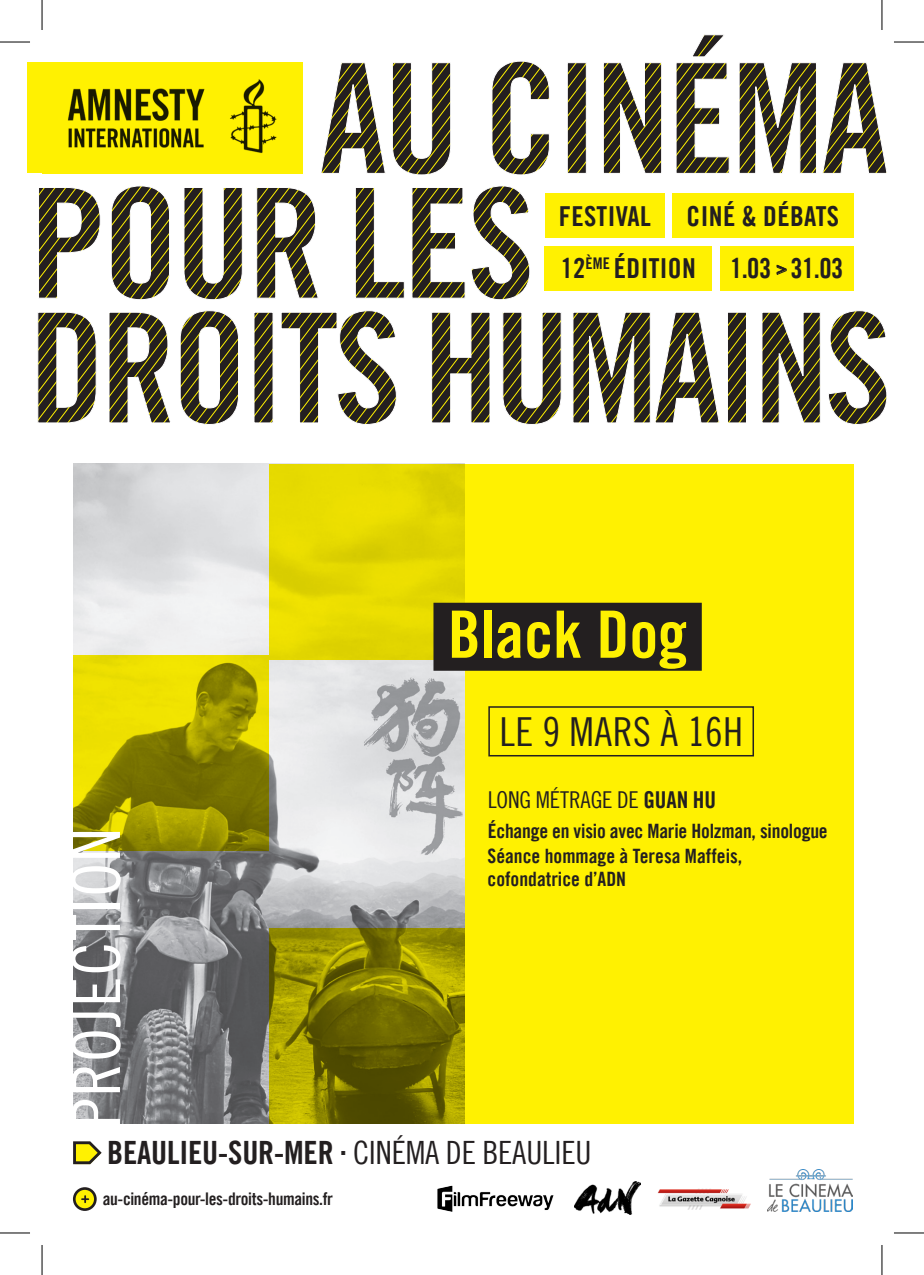
<style>
.page{position:relative;width:924px;height:1275px;background:#fff}
.page>*{position:absolute;margin:0;border:0;box-sizing:border-box;transform-origin:0 0}
.t1{font:66.8px "Amnesty Trade Gothic Regular Cn No 18";letter-spacing:.025em;color:#fff}
.t2{font:65.2px "Amnesty Trade Gothic Bd Cn 20";color:#fff101}
.t3{font:40px "Amnesty Trade Gothic Regular Cn No 18";letter-spacing:.015em;color:#231f20}
.t4{font:32.2px "Amnesty Trade Gothic Bd Cn 20";letter-spacing:-.005em;color:#231f20}
.t5{font:27.6px "Amnesty Trade Gothic Bd Cn 20";letter-spacing:.015em;color:#231f20}
.t6{font:23.2px "Amnesty Trade Gothic Regular Cn No 18";letter-spacing:-.005em;color:#231f20}
.t7{font:19.8px/23px "Amnesty Trade Gothic Bd Cn 20";color:#231f20}
.t8{font:17.4px "Amnesty Trade Gothic Bd Cn 20";letter-spacing:-.02em;color:#231f20}
.s1{font-size:18px}
.s2{font-family:"Amnesty Trade Gothic Bd Cn 20"}
.s3{font-family:"Amnesty Trade Gothic Regular Cn No 18"}
</style>
<div class="page">
<div style="left:73px;top:464px;width:780px;height:659px;background:#fff101"></div>
<div style="left:488px;top:706px;width:265px;height:50px;border:2px solid #231f20"></div>
<img style="left:73px;top:464px;width:391px;height:659px">
<svg style="left:73px;top:1141px;width:29px;height:23px"></svg>
<div style="left:74px;top:1188px;width:21px;height:21px;background:#fff101;border-radius:50%"></div>
<div style="left:73px;top:1187px;width:24px;height:24px;border:3px solid #231f20;border-radius:50%"></div>
<svg style="left:81px;top:1195px;width:8px;height:8px"></svg>
<svg style="left:37px;top:34px;width:850px;height:391px"></svg>
<div style="left:28px;top:63px;width:275px;height:110px;background:#fff101"></div>
<img style="left:68px;top:79px;width:209px;height:74px">
<div style="left:544px;top:193px;width:120px;height:45px;background:#fff101"></div>
<div style="left:544px;top:246px;width:167px;height:45px;background:#fff101"></div>
<div style="left:672px;top:193px;width:181px;height:45px;background:#fff101"></div>
<div style="left:719px;top:246px;width:134px;height:45px;background:#fff101"></div>
<svg style="left:269px;top:927px;width:195px;height:196px;background:#837d00"></svg>
<div style="left:269px;top:464px;width:195px;height:195px;background:#e6da00"></div>
<svg style="left:74px;top:655px;width:195px;height:196px"></svg>
<img style="left:437px;top:1185px;width:117px;height:27px">
<div style="left:433px;top:603px;width:268px;height:68px;background:#231f20"></div>
<img style="left:657px;top:1188px;width:94px;height:22px">
<img style="left:767px;top:1169px;width:85px;height:42px">
<img style="left:574px;top:1181px;width:66px;height:33px">
<hr style="left:0;top:42px;width:30px;height:1px;background:#000">
<hr style="left:893px;top:42px;width:30px;height:1px;background:#000">
<hr style="left:0;top:1232px;width:30px;height:1px;background:#000">
<hr style="left:893px;top:1232px;width:30px;height:1px;background:#000">
<hr style="left:42px;top:0;width:1px;height:30px;background:#000">
<hr style="left:42px;top:1245px;width:1px;height:30px;background:#000">
<hr style="left:881px;top:0;width:1px;height:30px;background:#000">
<hr style="left:881px;top:1245px;width:1px;height:30px;background:#000">
<p class="t5" style="left:686px;top:199px;width:154px">CINÉ &amp; DÉBATS</p>
<p class="t5" style="left:729px;top:252px;width:115px">1.03 <span class="s1">&gt;</span> 31.03</p>
<p class="t5" style="left:558px;top:199px;width:93px">FESTIVAL</p>
<p class="t5" style="left:560px;top:252px;width:136px">12<sup>ÈME</sup> ÉDITION</p>
<p class="t2" style="left:448px;top:595px;width:241px">Black Dog</p>
<p class="t1" style="left:56px;top:1127px;width:301px;rotate:-90deg">PROJECTION</p>
<p class="t3" style="left:499px;top:708px;width:245px">LE 9 MARS À 16H</p>
<p class="t6" style="left:487px;top:785px;width:230px">LONG MÉTRAGE DE <span class="s2">GUAN HU</span></p>
<p class="t7" style="left:487px;top:819px;width:341px">Échange en visio avec Marie Holzman, sinologue</p>
<p class="t7" style="left:487px;top:844px;width:256px">Séance hommage à Teresa Maffeis, cofondatrice d’ADN</p>
<p class="t4" style="left:107px;top:1133px;width:485px">BEAULIEU-SUR-MER . <span class="s3">CINÉMA DE BEAULIEU</span></p>
<p class="t8" style="left:103px;top:1188px;width:232px">au-cinéma-pour-les-droits-humains.fr</p>
</div>
